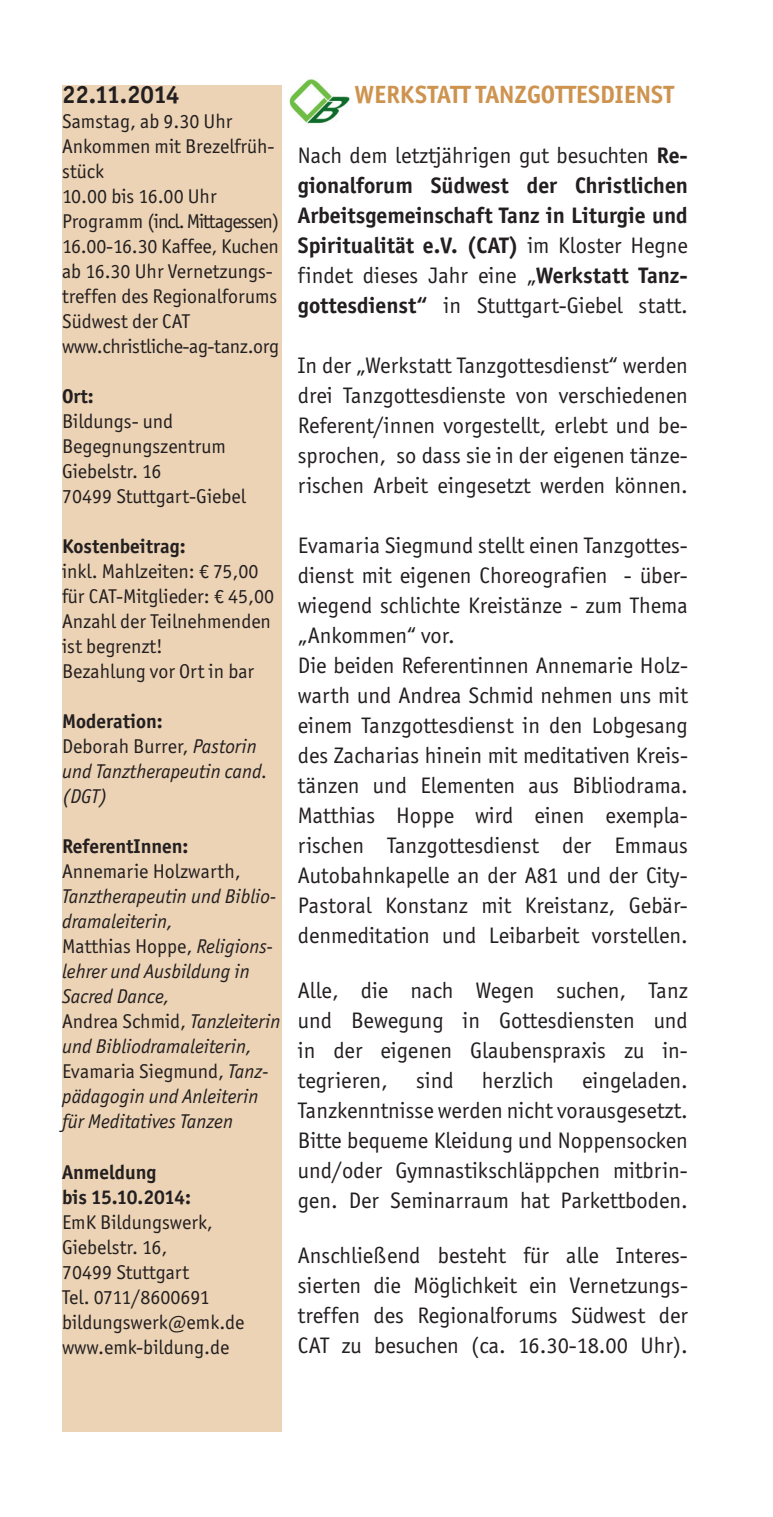
<style>
.page{position:relative;width:773px;height:1517px;background:#fff}
.page>*{position:absolute;margin:0;border:0;box-sizing:border-box;transform-origin:0 0}
.t1{font:700 25px "Officina Sans ITC Std";color:#ce934f}
.t2{font:700 25px "Officina Sans ITC Std";letter-spacing:-.015em;color:#231f20}
.t3{font:22.5px/30px "Officina Sans ITC Std";color:#231f20;text-align:justify}
.t4{font:700 22.5px/30px "Officina Sans ITC Std";color:#231f20;text-align:justify}
.t5{font:20px/25px "Officina Sans ITC Std";color:#231f20}
.t6{font:italic 20px/25px "Officina Sans ITC Std";color:#231f20}
.t7{font:700 20px/25px "Officina Sans ITC Std";color:#231f20}
.s1{font-weight:700;font-style:normal}
.s2{font-style:normal}
.s3{font-weight:400}
</style>
<div class="page">
<img style="left:289px;top:79px;width:61px;height:45px">
<div style="left:62px;top:85px;width:220px;height:1346px;background:#ecd3b5"></div>
<p class="t2" style="left:62px;top:79px;width:119px">22.11.2014</p>
<p class="t5" style="left:62px;top:109px;width:219px">Samstag, ab 9.30 Uhr<br>Ankommen mit Brezelfrüh&shy;stück<br>10.00 bis 16.00 Uhr<br>Programm (incl. Mittagessen)<br>16.00-16.30 Kaffee, Kuchen ab 16.30 Uhr Vernetzungs&shy;treffen des Regionalforums<br>Südwest der CAT www.christliche-ag-tanz.org</p>
<p class="t7" style="left:62px;top:384px;width:33px">Ort:</p>
<p class="t5" style="left:62px;top:409px;width:185px">Bildungs- und<br>Begegnungszentrum<br>Giebelstr. 16<br>70499 Stuttgart-Giebel</p>
<p class="t7" style="left:62px;top:534px;width:125px">Kostenbeitrag:</p>
<p class="t5" style="left:62px;top:559px;width:213px">inkl. Mahlzeiten: € 75,00 für CAT-Mitglieder: € 45,00<br>Anzahl der Teilnehmenden ist begrenzt!<br>Bezahlung vor Ort in bar</p>
<p class="t6" style="left:62px;top:709px;width:207px"><span class="s1">Moderation:<br></span><span class="s2">Deborah Burrer,</span> Pastorin und Tanztherapeutin cand. (DGT)</p>
<p class="t7" style="left:62px;top:834px;width:128px">ReferentInnen:</p>
<p class="t5" style="left:62px;top:859px;width:180px">Annemarie Holzwarth,</p>
<p class="t6" style="left:62px;top:884px;width:220px">Tanztherapeutin und Biblio&shy;dramaleiterin,<br><span class="s2">Matthias Hoppe,</span> Religions&shy;lehrer und Ausbildung in<br>Sacred Dance,<br><span class="s2">Andrea Schmid,</span> Tanzleiterin und Bibliodramaleiterin,<br><span class="s2">Evamaria Siegmund,</span> Tanz&shy;pädagogin und Anleiterin für Meditatives Tanzen</p>
<p class="t7" style="left:62px;top:1159px;width:131px">Anmeldung<br>bis 15.10.2014:</p>
<p class="t5" style="left:62px;top:1209px;width:184px">EmK Bildungswerk,<br>Giebelstr. 16,<br>70499 Stuttgart<br>Tel. 0711/8600691 bildungswerk@emk.de www.emk-bildung.de</p>
<p class="t1" style="left:354px;top:79px;width:321px">Werkstatt TanzGottesdienst</p>
<p class="t4" style="left:298px;top:140px;width:391px"><span class="s3">Nach dem letztjährigen gut besuchten</span> Re&shy;gionalforum Südwest der Christlichen Arbeitsgemeinschaft Tanz in Liturgie und Spiritualität e.V. (CAT) <span class="s3">im Kloster Hegne findet dieses Jahr eine „</span>Werkstatt Tanz&shy;gottesdienst“ <span class="s3">in Stuttgart-Giebel statt.</span></p>
<p class="t3" style="left:298px;top:350px;width:391px">In der „Werkstatt Tanzgottesdienst“ werden drei Tanzgottesdienste von verschiedenen Referent/innen vorgestellt, erlebt und be&shy;sprochen, so dass sie in der eigenen tänze&shy;rischen Arbeit eingesetzt werden können.</p>
<p class="t3" style="left:298px;top:530px;width:391px;text-align:left">Evamaria Siegmund stellt einen Tanzgottes&shy;dienst mit eigenen Choreografien - über&shy;wiegend schlichte Kreistänze - zum Thema „Ankommen“ vor.<br>Die beiden Referentinnen Annemarie Holz&shy;warth und Andrea Schmid nehmen uns mit einem Tanzgottesdienst in den Lobgesang des Zacharias hinein mit meditativen Kreis&shy;tänzen und Elementen aus Bibliodrama.<br>Matthias Hoppe wird einen exempla&shy;rischen Tanzgottesdienst der Emmaus Autobahnkapelle an der A81 und der City-Pastoral Konstanz mit Kreistanz, Gebär&shy;denmeditation und Leibarbeit vorstellen.</p>
<p class="t3" style="left:298px;top:975px;width:391px">Alle, die nach Wegen suchen, Tanz und Bewegung in Gottesdiensten und in der eigenen Glaubenspraxis zu in&shy;tegrieren,</p>
<p class="t3" style="left:298px;top:1065px;width:391px;text-indent:284px">eingeladen.<br>Tanzkenntnisse werden nicht vorausgesetzt.<br>Bitte bequeme Kleidung und Noppensocken und/oder Gymnastikschläppchen mitbrin&shy;gen. Der Seminarraum hat Parkettboden.</p>
<p class="t3" style="left:298px;top:1240px;width:391px">Anschließend besteht für alle Interes&shy;sierten die Möglichkeit ein Vernetzungs&shy;treffen des Regionalforums Südwest der CAT zu besuchen (ca. 16.30-18.00 Uhr).</p>
<p class="t3" style="left:416px;top:1065px;width:39px">sind</p>
<p class="t3" style="left:482px;top:1065px;width:73px">herzlich</p>
</div>
